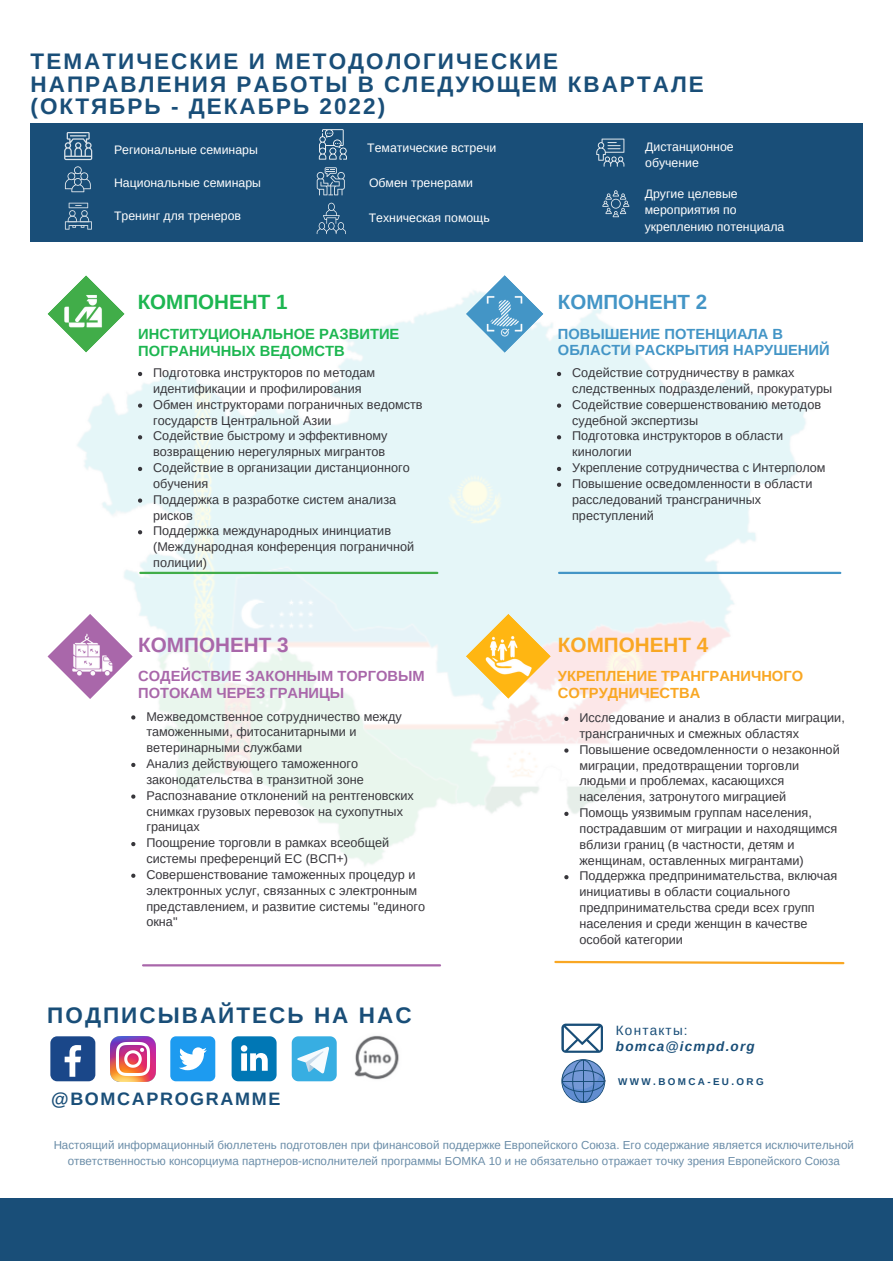
<style>
.page{position:relative;width:893px;height:1264px;background:#fff}
.page>*{position:absolute;margin:0;border:0;box-sizing:border-box;transform-origin:0 0}
.t1{font:700 22.5px/22.5px "Arimo";letter-spacing:.09em;color:#194e78}
.t2{font:700 20.7px "Arimo";color:#a967aa}
.t3{font:700 20.7px "Arimo";color:#f9a723}
.t4{font:700 20.55px "Arimo";color:#1db651}
.t5{font:700 20.55px "Arimo";color:#4395c6}
.t6{font:700 18px "Arimo";letter-spacing:.09em;color:#194e78}
.t7{font:700 14.7px/16.8px "Arimo";color:#4395c6}
.t8{font:700 14.7px/16.8px "Arimo";color:#a967aa}
.t9{font:700 14.7px/16.8px "Arimo";color:#1db651}
.t10{font:700 14.7px/16.8px "Arimo";color:#f9a723}
.t11{font:italic 700 13.5px "Arimo";letter-spacing:.09em;color:#194e78}
.t12{font:13.5px "Arimo";letter-spacing:.09em;color:#194e78}
.t13{font:12.6px/15.8px "Arimo";color:#37363b}
.t14{font:12.3px/16.4px "Arimo";color:#fff}
.t15{font:11.55px/15.5px "Arimo";color:#194e78;text-align:center}
.t16{font:700 9.9px "Arimo";letter-spacing:.24em;color:#194e78}
</style>
<div class="page">
<img style="left:77px;top:297px;width:735px;height:583px">
<div style="left:50px;top:1036px;width:45px;height:45px;background:#1a4789;border-radius:7px"></div>
<svg style="left:65px;top:1045px;width:16px;height:31px"></svg>
<img style="left:111px;top:1036px;width:45px;height:45px">
<div style="left:170px;top:1036px;width:45px;height:45px;background:#1d9bf0;border-radius:6px"></div>
<svg style="left:179px;top:1047px;width:28px;height:23px"></svg>
<svg style="left:231px;top:1036px;width:45px;height:45px"></svg>
<svg style="left:292px;top:1036px;width:45px;height:45px"></svg>
<img style="left:354px;top:1035px;width:45px;height:45px">
<svg style="left:561px;top:1059px;width:44px;height:43px"></svg>
<hr style="left:582px;top:1060px;width:1px;height:41px;background:#194e78">
<hr style="left:562px;top:1080px;width:42px;height:1px;background:#194e78">
<div style="left:0;top:1197px;width:892px;height:63px;background:#194e78"></div>
<svg style="left:47px;top:275px;width:78px;height:78px"></svg>
<img style="left:58px;top:290px;width:49px;height:42px">
<svg style="left:465px;top:275px;width:78px;height:78px"></svg>
<img style="left:486px;top:295px;width:36px;height:42px">
<svg style="left:47px;top:613px;width:86px;height:86px"></svg>
<img style="left:68px;top:633px;width:49px;height:42px">
<svg style="left:465px;top:613px;width:86px;height:86px"></svg>
<img style="left:481px;top:631px;width:53px;height:47px">
<hr style="left:140px;top:571px;width:297px;height:3px;background:#41ad49">
<hr style="left:143px;top:964px;width:297px;height:2px;background:#a967aa">
<hr style="left:559px;top:571px;width:281px;height:3px;background:#4395c6">
<svg style="left:554px;top:960px;width:291px;height:5px"></svg>
<div style="left:31px;top:123px;width:831px;height:118px;background:#194e78"></div>
<svg style="left:65px;top:166px;width:26px;height:26px"></svg>
<svg style="left:317px;top:203px;width:29px;height:31px"></svg>
<svg style="left:65px;top:203px;width:27px;height:27px"></svg>
<svg style="left:319px;top:129px;width:28px;height:31px"></svg>
<svg style="left:596px;top:139px;width:28px;height:28px"></svg>
<svg style="left:317px;top:167px;width:28px;height:28px"></svg>
<svg style="left:64px;top:132px;width:28px;height:28px"></svg>
<svg style="left:602px;top:190px;width:27px;height:27px"></svg>
<svg style="left:561px;top:1023px;width:42px;height:29px"></svg>
<svg style="left:138px;top:372px;width:4px;height:4px"></svg>
<svg style="left:138px;top:403px;width:4px;height:5px"></svg>
<svg style="left:138px;top:435px;width:4px;height:4px"></svg>
<svg style="left:138px;top:467px;width:4px;height:4px"></svg>
<svg style="left:138px;top:498px;width:4px;height:4px"></svg>
<svg style="left:138px;top:530px;width:4px;height:4px"></svg>
<svg style="left:557px;top:372px;width:4px;height:4px"></svg>
<svg style="left:557px;top:403px;width:4px;height:5px"></svg>
<svg style="left:557px;top:435px;width:4px;height:4px"></svg>
<svg style="left:557px;top:467px;width:4px;height:4px"></svg>
<svg style="left:557px;top:482px;width:4px;height:5px"></svg>
<svg style="left:131px;top:715px;width:4px;height:4px"></svg>
<svg style="left:131px;top:762px;width:4px;height:5px"></svg>
<svg style="left:131px;top:794px;width:4px;height:4px"></svg>
<svg style="left:131px;top:842px;width:4px;height:4px"></svg>
<svg style="left:131px;top:873px;width:4px;height:4px"></svg>
<svg style="left:564px;top:716px;width:4px;height:5px"></svg>
<svg style="left:564px;top:748px;width:4px;height:4px"></svg>
<svg style="left:564px;top:811px;width:4px;height:5px"></svg>
<svg style="left:564px;top:875px;width:4px;height:4px"></svg>
<h1 class="t1" style="left:31px;top:50px;width:674px">ТЕМАТИЧЕСКИЕ И МЕТОДОЛОГИЧЕСКИЕ<br>НАПРАВЛЕНИЯ РАБОТЫ В СЛЕДУЮЩЕМ КВАРТАЛЕ (ОКТЯБРЬ - ДЕКАБРЬ 2022)</h1>
<p class="t14" style="left:114px;top:142px;width:145px">Региональные семинары</p>
<p class="t14" style="left:114px;top:175px;width:148px">Национальные семинары</p>
<p class="t14" style="left:114px;top:207px;width:128px">Тренинг для тренеров</p>
<p class="t14" style="left:367px;top:139px;width:131px">Тематические встречи</p>
<p class="t14" style="left:369px;top:175px;width:105px">Обмен тренерами</p>
<p class="t14" style="left:368px;top:210px;width:122px">Техническая помощь</p>
<p class="t14" style="left:645px;top:138px;width:90px">Дистанционное обучение</p>
<p class="t14" style="left:644px;top:186px;width:141px">Другие целевые мероприятия по укреплению потенциала</p>
<h3 class="t4" style="left:138px;top:291px;width:151px">КОМПОНЕНТ 1</h3>
<h3 class="t5" style="left:558px;top:290px;width:151px">КОМПОНЕНТ 2</h3>
<p class="t9" style="left:138px;top:326px;width:263px">ИНСТИТУЦИОНАЛЬНОЕ РАЗВИТИЕ<br>ПОГРАНИЧНЫХ ВЕДОМСТВ</p>
<p class="t7" style="left:558px;top:325px;width:273px">ПОВЫШЕНИЕ ПОТЕНЦИАЛА В<br>ОБЛАСТИ РАСКРЫТИЯ НАРУШЕНИЙ</p>
<p class="t13" style="left:153px;top:365px;width:271px">Подготовка инструкторов по методам идентификации и профилирования<br>Обмен инструкторами пограничных ведомств государств Центральной Азии<br>Содействие быстрому и эффективному возвращению нерегулярных мигрантов<br>Содействие в организации дистанционного обучения<br>Поддержка в разработке систем анализа рисков<br>Поддержка международных ининциатив (Международная конференция пограничной полиции)</p>
<p class="t13" style="left:572px;top:365px;width:262px">Содействие сотрудничеству в рамках следственных подразделений, прокуратуры<br>Содействие совершенствованию методов судебной экспертизы<br>Подготовка инструкторов в области кинологии<br>Укрепление сотрудничества с Интерполом<br>Повышение осведомленности в области расследований трансграничных преступлений</p>
<h2 class="t2" style="left:138px;top:633px;width:152px">КОМПОНЕНТ 3</h2>
<h2 class="t3" style="left:558px;top:633px;width:152px">КОМПОНЕНТ 4</h2>
<p class="t8" style="left:138px;top:667px;width:288px">СОДЕЙСТВИЕ ЗАКОННЫМ ТОРГОВЫМ<br>ПОТОКАМ ЧЕРЕЗ ГРАНИЦЫ</p>
<p class="t10" style="left:558px;top:667px;width:247px">УКРЕПЛЕНИЕ ТРАНГРАНИЧНОГО<br>СОТРУДНИЧЕСТВА</p>
<p class="t13" style="left:146px;top:708px;width:280px">Межведомственное сотрудничество между таможенными, фитосанитарными и ветеринарными службами<br>Анализ действующего таможенного законодательства в транзитной зоне Распознавание отклонений на рентгеновских снимках грузовых перевозок на сухопутных границах<br>Поощрение торговли в рамках всеобщей системы преференций ЕС (ВСП+)<br>Совершенствование таможенных процедур и электронных услуг, связанных с электронным представлением, и развитие системы "единого окна"</p>
<p class="t13" style="left:579px;top:709px;width:267px">Исследование и анализ в области миграции, трансграничных и смежных областях Повышение осведомленности о незаконной миграции, предотвращении торговли людьми и проблемах, касающихся населения, затронутого миграцией<br>Помощь уязвимым группам населения, пострадавшим от миграции и находящимся вблизи границ (в частности, детям и женщинам, оставленных мигрантами)<br>Поддержка предпринимательства, включая инициативы в области социального предпринимательства среди всех групп населения и среди женщин в качестве особой категории</p>
<h1 class="t1" style="left:47px;top:1003px;width:366px">ПОДПИСЫВАЙТЕСЬ НА НАС</h1>
<h3 class="t6" style="left:51px;top:1088px;width:231px">@BOMCAPROGRAMME</h3>
<p class="t12" style="left:616px;top:1022px;width:73px">Контакты:</p>
<p class="t11" style="left:616px;top:1038px;width:140px">bomca@icmpd.org</p>
<p class="t16" style="left:618px;top:1075px;width:147px">WWW.BOMCA-EU.ORG</p>
<p class="t15" style="left:54px;top:1137px;width:802px">Настоящий информационный бюллетень подготовлен при финансовой поддержке Европейского Союза. Его содержание является исключительной ответственностью консорциума партнеров-исполнителей программы БОМКА 10 и не обязательно отражает точку зрения Европейского Союза</p>
</div>
